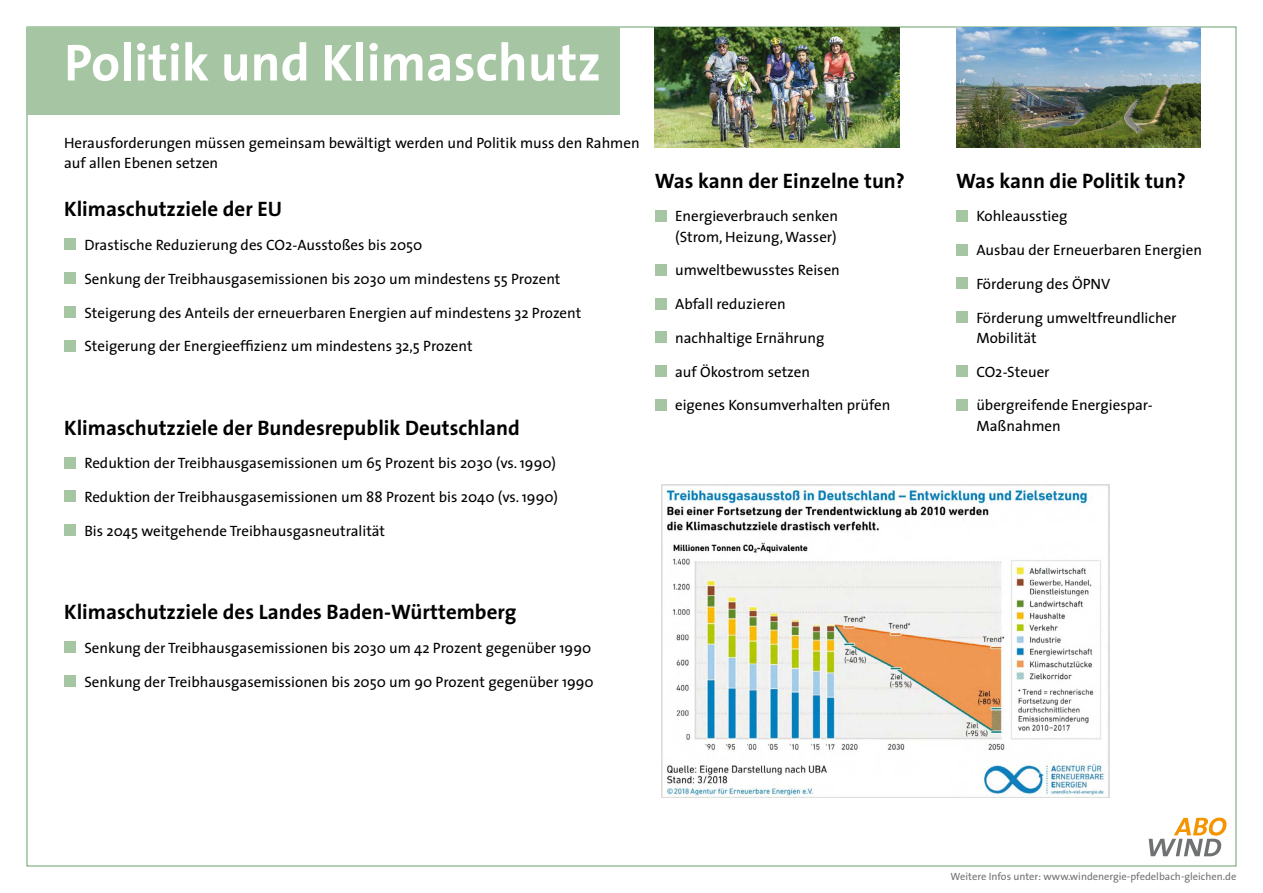
<style>
.page{position:relative;width:1263px;height:893px;background:#fff}
.page>*{position:absolute;margin:0;border:0;box-sizing:border-box;transform-origin:0 0}
.t1{font:700 52.5px "The Sans";color:#fff}
.t2{font:700 21px "The Sans";color:#000}
.t3{font:15px/20.2px "The Sans";color:#000}
.t4{font:10.5px "The Sans B W5 Plain";color:#707172}
</style>
<div class="page">
<div style="left:27px;top:27px;width:593px;height:88px;background:#a6c6a3"></div>
<div style="left:64px;top:239px;width:11px;height:11px;background:#a6c6a3"></div>
<div style="left:64px;top:272px;width:11px;height:12px;background:#a6c6a3"></div>
<div style="left:64px;top:306px;width:11px;height:12px;background:#a6c6a3"></div>
<div style="left:64px;top:340px;width:11px;height:11px;background:#a6c6a3"></div>
<div style="left:64px;top:457px;width:11px;height:11px;background:#a6c6a3"></div>
<div style="left:64px;top:491px;width:11px;height:11px;background:#a6c6a3"></div>
<div style="left:64px;top:524px;width:11px;height:12px;background:#a6c6a3"></div>
<div style="left:64px;top:641px;width:11px;height:12px;background:#a6c6a3"></div>
<div style="left:64px;top:675px;width:11px;height:12px;background:#a6c6a3"></div>
<div style="left:655px;top:210px;width:11px;height:11px;background:#a6c6a3"></div>
<div style="left:655px;top:264px;width:11px;height:11px;background:#a6c6a3"></div>
<div style="left:655px;top:298px;width:11px;height:11px;background:#a6c6a3"></div>
<div style="left:655px;top:332px;width:11px;height:11px;background:#a6c6a3"></div>
<div style="left:655px;top:365px;width:11px;height:12px;background:#a6c6a3"></div>
<div style="left:655px;top:399px;width:11px;height:11px;background:#a6c6a3"></div>
<div style="left:956px;top:210px;width:11px;height:11px;background:#a6c6a3"></div>
<div style="left:956px;top:244px;width:11px;height:11px;background:#a6c6a3"></div>
<div style="left:956px;top:278px;width:11px;height:11px;background:#a6c6a3"></div>
<div style="left:956px;top:311px;width:11px;height:12px;background:#a6c6a3"></div>
<div style="left:956px;top:365px;width:11px;height:12px;background:#a6c6a3"></div>
<div style="left:956px;top:399px;width:11px;height:11px;background:#a6c6a3"></div>
<svg style="left:1149px;top:818px;width:77px;height:38px"></svg>
<img style="left:662px;top:485px;width:447px;height:312px">
<img style="left:655px;top:28px;width:245px;height:120px">
<img style="left:956px;top:28px;width:245px;height:120px">
<h1 class="t1" style="left:64px;top:19px;width:538px">Politik und Klimaschutz</h1>
<p class="t3" style="left:64px;top:132px;width:577px">Herausforderungen müssen gemeinsam bewältigt werden und Politik muss den Rahmen auf allen Ebenen setzen</p>
<h2 class="t2" style="left:64px;top:192px;width:219px">Klimaschutzziele der EU</h2>
<p class="t3" style="left:84px;top:234px;width:339px">Drastische Reduzierung des CO2-Ausstoßes bis 2050</p>
<p class="t3" style="left:84px;top:268px;width:478px">Senkung der Treibhausgasemissionen bis 2030 um mindestens 55 Prozent</p>
<p class="t3" style="left:84px;top:302px;width:498px">Steigerung des Anteils der erneuerbaren Energien auf mindestens 32 Prozent</p>
<p class="t3" style="left:84px;top:336px;width:390px">Steigerung der Energieeffizienz um mindestens 32,5 Prozent</p>
<h2 class="t2" style="left:64px;top:410px;width:457px">Klimaschutzziele der Bundesrepublik Deutschland</h2>
<p class="t3" style="left:84px;top:453px;width:473px">Reduktion der Treibhausgasemissionen um 65 Prozent bis 2030 (vs. 1990)</p>
<p class="t3" style="left:84px;top:486px;width:475px">Reduktion der Treibhausgasemissionen um 88 Prozent bis 2040 (vs. 1990)</p>
<p class="t3" style="left:84px;top:520px;width:302px">Bis 2045 weitgehende Treibhausgasneutralität</p>
<h2 class="t2" style="left:655px;top:163px;width:252px">Was kann der Einzelne tun?</h2>
<p class="t3" style="left:675px;top:206px;width:164px">Energieverbrauch senken (Strom, Heizung, Wasser)</p>
<p class="t3" style="left:675px;top:260px;width:166px">umweltbewusstes Reisen</p>
<p class="t3" style="left:675px;top:294px;width:112px">Abfall reduzieren</p>
<p class="t3" style="left:675px;top:327px;width:151px">nachhaltige Ernährung</p>
<p class="t3" style="left:675px;top:361px;width:136px">auf Ökostrom setzen</p>
<p class="t3" style="left:675px;top:395px;width:217px">eigenes Konsumverhalten prüfen</p>
<h2 class="t2" style="left:64px;top:594px;width:454px">Klimaschutzziele des Landes Baden-Württemberg</h2>
<p class="t3" style="left:84px;top:637px;width:508px">Senkung der Treibhausgasemissionen bis 2030 um 42 Prozent gegenüber 1990</p>
<p class="t3" style="left:84px;top:671px;width:511px">Senkung der Treibhausgasemissionen bis 2050 um 90 Prozent gegenüber 1990</p>
<h2 class="t2" style="left:956px;top:163px;width:231px">Was kann die Politik tun?</h2>
<p class="t3" style="left:976px;top:206px;width:93px">Kohleausstieg</p>
<p class="t3" style="left:976px;top:240px;width:227px">Ausbau der Erneuerbaren Energien</p>
<p class="t3" style="left:976px;top:273px;width:136px">Förderung des ÖPNV</p>
<p class="t3" style="left:976px;top:307px;width:202px">Förderung umweltfreundlicher<br>Mobilität</p>
<p class="t3" style="left:976px;top:361px;width:75px">CO2-Steuer</p>
<p class="t3" style="left:976px;top:395px;width:178px">übergreifende Energiespar-<br>Maßnahmen</p>
<p class="t4" style="left:950px;top:869px;width:287px">Weitere Infos unter: www.windenergie-pfedelbach-gleichen.de</p>
</div>
